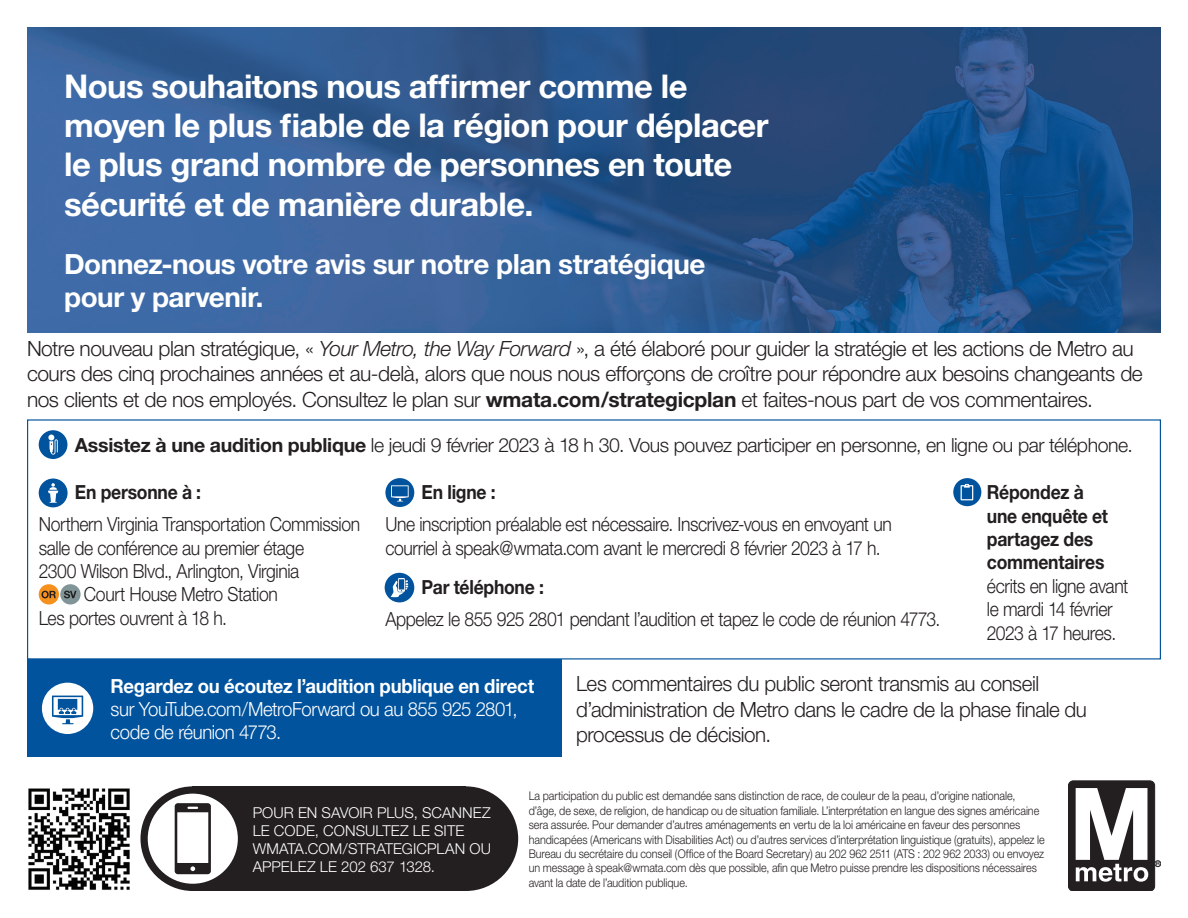
<style>
.page{position:relative;width:1188px;height:918px;background:#fff}
.page>*{position:absolute;margin:0;border:0;box-sizing:border-box;transform-origin:0 0}
.t1{font:700 32.85px/39.3px "Helvetica Neue";letter-spacing:-.015em;color:#fff}
.t2{font:700 27.9px/33.5px "Helvetica Neue";letter-spacing:-.015em;color:#fff}
.t3{font:300 21px/25.2px "Helvetica Neue";letter-spacing:-.025em;color:#231f20}
.t4{font:300 19.5px/23.4px "Helvetica Neue";letter-spacing:-.02em;color:#231f20;scale:.9 1}
.t5{font:300 19.5px "Helvetica Neue";letter-spacing:-.02em;color:#231f20}
.t6{font:700 19.5px/23.4px "Helvetica Neue";letter-spacing:-.015em;color:#231f20;scale:.9 1}
.t7{font:300 19.5px/23.4px "Helvetica Neue";letter-spacing:-.025em;color:#fff;scale:.95 1}
.t8{font:700 19.5px "Helvetica Neue";letter-spacing:-.015em;color:#fff;scale:.95 1}
.t9{font:300 15px/18px "Helvetica Neue";letter-spacing:.005em;color:#fff}
.t10{font:300 12px/14.4px "Helvetica Neue";letter-spacing:-.005em;color:#231f20;scale:.9 1}
.s1{font-style:italic}
.s2{font-weight:700}
</style>
<div class="page">
<div style="left:1068px;top:781px;width:87px;height:110px;background:#231f20;border-radius:5px"></div>
<div style="left:1068px;top:781px;width:87px;height:110px;border:1px solid #231f20;border-radius:5px"></div>
<svg style="left:1155px;top:861px;width:6px;height:6px"></svg>
<svg style="left:1076px;top:788px;width:72px;height:94px"></svg>
<div style="left:39px;top:430px;width:28px;height:29px;background:#01539e;border-radius:50%"></div>
<svg style="left:48px;top:435px;width:10px;height:20px"></svg>
<div style="left:385px;top:573px;width:29px;height:29px;background:#01539e;border-radius:50%"></div>
<svg style="left:391px;top:578px;width:17px;height:19px"></svg>
<div style="left:385px;top:478px;width:29px;height:29px;background:#01539e;border-radius:50%"></div>
<svg style="left:391px;top:485px;width:18px;height:17px"></svg>
<svg style="left:953px;top:478px;width:28px;height:28px"></svg>
<svg style="left:961px;top:484px;width:12px;height:16px"></svg>
<div style="left:39px;top:479px;width:29px;height:28px;background:#01539e;border-radius:50%"></div>
<svg style="left:48px;top:483px;width:10px;height:20px"></svg>
<div style="left:27px;top:659px;width:535px;height:98px;background:#01539e"></div>
<div style="left:42px;top:683px;width:51px;height:51px;background:#fff;border-radius:50%"></div>
<svg style="left:52px;top:696px;width:31px;height:28px"></svg>
<img style="left:27px;top:27px;width:1134px;height:306px">
<div style="left:414px;top:786px;width:104px;height:105px;background:#231f20;border-radius:50%"></div>
<div style="left:193px;top:786px;width:273px;height:105px;background:#231f20"></div>
<svg style="left:144px;top:790px;width:97px;height:97px"></svg>
<div style="left:140px;top:786px;width:105px;height:105px;border:7px solid #231f20;border-radius:50%"></div>
<svg style="left:175px;top:803px;width:36px;height:71px"></svg>
<img style="left:28px;top:788px;width:102px;height:102px">
<div style="left:39px;top:584px;width:20px;height:21px;background:#f6911e;border-radius:50%"></div>
<svg style="left:41px;top:591px;width:15px;height:7px"></svg>
<svg style="left:60px;top:584px;width:21px;height:21px"></svg>
<svg style="left:64px;top:591px;width:13px;height:7px"></svg>
<h1 class="t1" style="left:64px;top:66px;width:706px">Nous souhaitons nous affirmer comme le moyen le plus fiable de la région pour déplacer le plus grand nombre de personnes en toute sécurité et de manière durable.</h1>
<h2 class="t2" style="left:64px;top:246px;width:643px">Donnez-nous votre avis sur notre plan stratégique pour y parvenir.</h2>
<p class="t3" style="left:27px;top:336px;width:1117px">Notre nouveau plan stratégique, « <span class="s1">Your Metro, the Way Forward</span> », a été élaboré pour guider la stratégie et les actions de Metro au cours des cinq prochaines années et au-delà, alors que nous nous efforçons de croître pour répondre aux besoins changeants de nos clients et de nos employés. Consultez le plan sur <span class="s2">wmata.com/strategicplan</span> et faites-nous part de vos commentaires.</p>
<h3 class="t5" style="left:75px;top:433px;width:1059px"><span class="s2">Assistez à une audition publique</span> le jeudi 9 février 2023 à 18 h 30. Vous pouvez participer en personne, en ligne ou par téléphone.</h3>
<h3 class="t6" style="left:75px;top:480px;width:142px">En personne à :</h3>
<h3 class="t4" style="left:39px;top:512px;width:359px">Northern Virginia Transportation Commission</h3>
<h3 class="t4" style="left:39px;top:535px;width:296px">salle de conférence au premier étage</h3>
<h3 class="t4" style="left:39px;top:559px;width:291px">2300 Wilson Blvd., Arlington, Virginia</h3>
<h3 class="t4" style="left:84px;top:582px;width:217px">Court House Metro Station</h3>
<h3 class="t4" style="left:39px;top:606px;width:211px">Les portes ouvrent à 18 h.</h3>
<h3 class="t6" style="left:987px;top:480px;width:136px">Répondez à une enquête et partagez des commentaires</h3>
<h3 class="t4" style="left:987px;top:574px;width:159px">écrits en ligne avant le mardi 14 février<br>2023 à 17 heures.</h3>
<h3 class="t6" style="left:422px;top:480px;width:84px">En ligne :</h3>
<h3 class="t4" style="left:385px;top:512px;width:564px">Une inscription préalable est nécessaire. Inscrivez-vous en envoyant un courriel à speak@wmata.com avant le mercredi 8 février 2023 à 17 h.</h3>
<h3 class="t6" style="left:422px;top:575px;width:137px">Par téléphone :</h3>
<h3 class="t4" style="left:385px;top:607px;width:618px">Appelez le 855 925 2801 pendant l’audition et tapez le code de réunion 4773.</h3>
<h3 class="t8" style="left:111px;top:674px;width:447px">Regardez ou écoutez l’audition publique en direct</h3>
<h3 class="t7" style="left:111px;top:697px;width:430px">sur YouTube.com/MetroForward ou au 855 925 2801, code de réunion 4773.</h3>
<h3 class="t3" style="left:576px;top:671px;width:512px">Les commentaires du public seront transmis au conseil d’administration de Metro dans le cadre de la phase finale du processus de décision.</h3>
<p class="t9" style="left:253px;top:803px;width:240px">POUR EN SAVOIR PLUS, SCANNEZ<br>LE CODE, CONSULTEZ LE SITE<br>WMATA.COM/STRATEGICPLAN OU<br>APPELEZ LE 202 637 1328.</p>
<p class="t10" style="left:529px;top:789px;width:575px">La participation du public est demandée sans distinction de race, de couleur de la peau, d’origine nationale, d’âge, de sexe, de religion, de handicap ou de situation familiale. L’interprétation en langue des signes américaine sera assurée. Pour demander d’autres aménagements en vertu de la loi américaine en faveur des personnes handicapées (Americans with Disabilities Act) ou d’autres services d’interprétation linguistique (gratuits), appelez le Bureau du secrétaire du conseil (Office of the Board Secretary) au 202 962 2511 (ATS : 202 962 2033) ou envoyez un message à speak@wmata.com dès que possible, afin que Metro puisse prendre les dispositions nécessaires avant la date de l’audition publique.</p>
</div>
